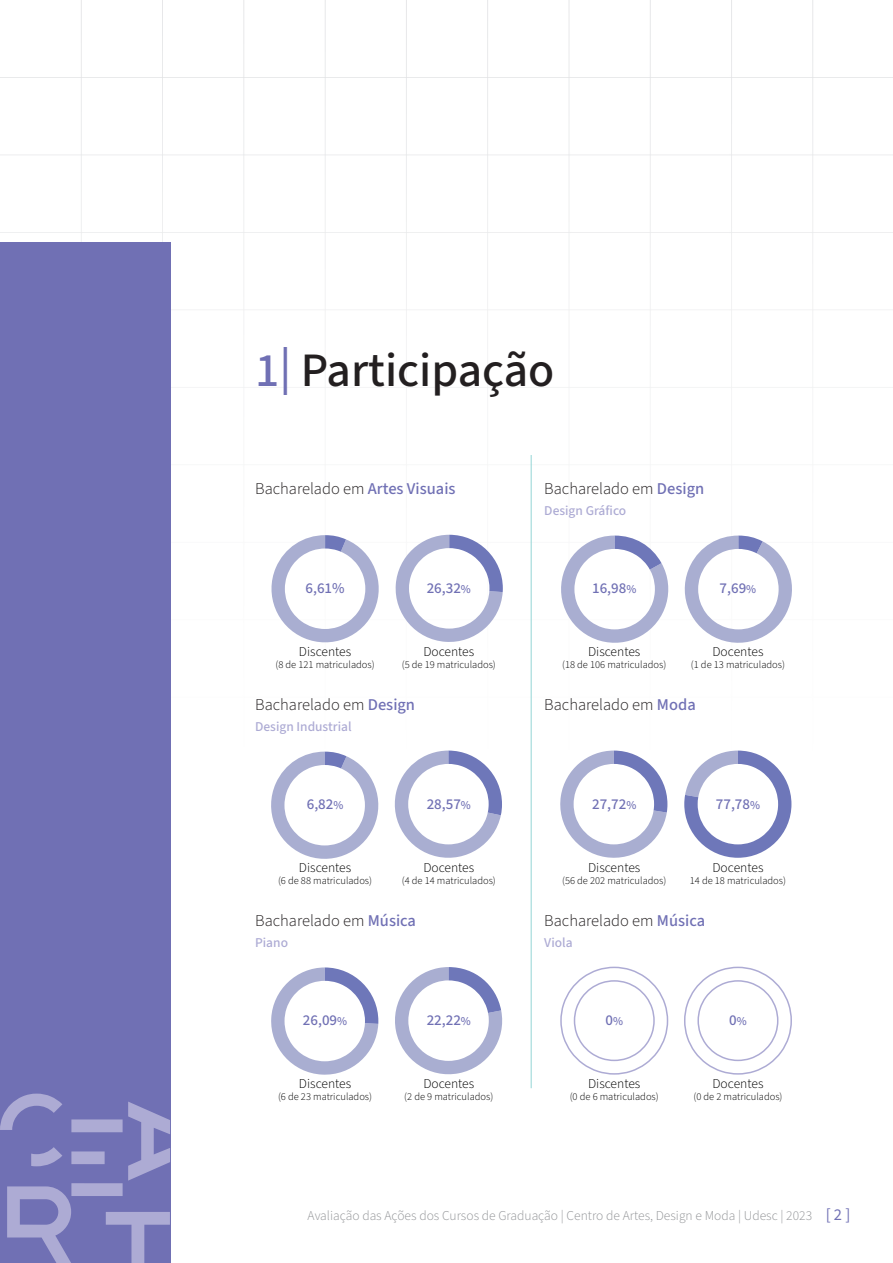
<style>
.page{position:relative;width:893px;height:1263px;background:#fff}
.page>*{position:absolute;margin:0;border:0;box-sizing:border-box;transform-origin:0 0}
.t1{font:500 48px "Source Sans 3";color:#231f20}
.t2{font:300 16.5px "Source Sans 3";color:#231f20}
.porcentagens{font:500 15px "Source Sans 3";color:#7070b4}
.texto{font:300 13.5px "Source Sans 3";color:#000}
.t3{font:300 13.5px "Source Sans 3";color:#939598}
.t4{font:500 13.5px "Source Sans 3";color:#adabd4}
.porcentagens-2{font:300 10.5px "Source Sans 3";color:#000}
.s1{color:#7070b4}
.s2{font-weight:500;color:#7070b4}
.s3{font-size:12px}
.s4{font-weight:400;font-size:16.5px;color:#7070b4}
</style>
<div class="page">
<img style="left:1px;top:0;width:892px;height:1263px">
<div style="left:0;top:242px;width:170px;height:1021px;background:#7070b4"></div>
<svg style="left:0;top:1093px;width:170px;height:170px"></svg>
<hr style="left:531px;top:455px;width:1px;height:633px;background:#93d5d5">
<svg style="left:559px;top:966px;width:110px;height:109px"></svg>
<svg style="left:683px;top:966px;width:110px;height:109px"></svg>
<svg style="left:264px;top:535px;width:122px;height:115px"></svg>
<svg style="left:394px;top:535px;width:109px;height:109px"></svg>
<svg style="left:553px;top:536px;width:247px;height:114px"></svg>
<svg style="left:264px;top:750px;width:238px;height:116px"></svg>
<svg style="left:556px;top:750px;width:111px;height:112px"></svg>
<svg style="left:684px;top:750px;width:107px;height:108px"></svg>
<svg style="left:270px;top:967px;width:108px;height:109px"></svg>
<svg style="left:390px;top:967px;width:117px;height:112px"></svg>
<h1 class="t1" style="left:255px;top:340px;width:301px"><span class="s1">1|</span> Participação</h1>
<h2 class="t2" style="left:255px;top:479px;width:202px">Bacharelado em <span class="s2">Artes Visuais</span></h2>
<h2 class="t2" style="left:544px;top:479px;width:161px">Bacharelado em <span class="s2">Design</span></h2>
<p class="t4" style="left:544px;top:502px;width:83px">Design Gráfico</p>
<p class="porcentagens" style="left:305px;top:579px;width:41px">6,61%</p>
<p class="porcentagens" style="left:427px;top:579px;width:46px">26,32<span class="s3">%</span></p>
<p class="porcentagens" style="left:592px;top:579px;width:46px">16,98<span class="s3">%</span></p>
<p class="porcentagens" style="left:720px;top:579px;width:38px">7,69<span class="s3">%</span></p>
<p class="texto" style="left:299px;top:643px;width:54px">Discentes</p>
<p class="porcentagens-2" style="left:276px;top:658px;width:101px">(8 de 121 matriculados)</p>
<p class="texto" style="left:423px;top:643px;width:52px">Docentes</p>
<p class="porcentagens-2" style="left:402px;top:658px;width:96px">(5 de 19 matriculados)</p>
<p class="texto" style="left:588px;top:643px;width:54px">Discentes</p>
<p class="porcentagens-2" style="left:562px;top:658px;width:106px">(18 de 106 matriculados)</p>
<p class="texto" style="left:712px;top:643px;width:52px">Docentes</p>
<p class="porcentagens-2" style="left:691px;top:658px;width:96px">(1 de 13 matriculados)</p>
<h2 class="t2" style="left:255px;top:695px;width:161px">Bacharelado em <span class="s2">Design</span></h2>
<p class="t4" style="left:255px;top:718px;width:98px">Design Industrial</p>
<h2 class="t2" style="left:544px;top:695px;width:153px">Bacharelado em <span class="s2">Moda</span></h2>
<p class="porcentagens" style="left:307px;top:795px;width:38px">6,82<span class="s3">%</span></p>
<p class="porcentagens" style="left:427px;top:795px;width:46px">28,57<span class="s3">%</span></p>
<p class="porcentagens" style="left:592px;top:795px;width:46px">27,72<span class="s3">%</span></p>
<p class="porcentagens" style="left:716px;top:795px;width:46px">77,78<span class="s3">%</span></p>
<p class="texto" style="left:299px;top:859px;width:54px">Discentes</p>
<p class="porcentagens-2" style="left:278px;top:874px;width:96px">(6 de 88 matriculados)</p>
<p class="texto" style="left:423px;top:859px;width:52px">Docentes</p>
<p class="porcentagens-2" style="left:402px;top:874px;width:96px">(4 de 14 matriculados)</p>
<p class="texto" style="left:588px;top:859px;width:54px">Discentes</p>
<p class="porcentagens-2" style="left:562px;top:874px;width:106px">(56 de 202 matriculados)</p>
<p class="texto" style="left:712px;top:859px;width:52px">Docentes</p>
<p class="porcentagens-2" style="left:690px;top:874px;width:98px">14 de 18 matriculados)</p>
<h2 class="t2" style="left:255px;top:911px;width:162px">Bacharelado em <span class="s2">Música</span></h2>
<p class="t4" style="left:255px;top:934px;width:34px">Piano</p>
<h2 class="t2" style="left:544px;top:911px;width:162px">Bacharelado em <span class="s2">Música</span></h2>
<p class="t4" style="left:544px;top:934px;width:30px">Viola</p>
<p class="porcentagens" style="left:303px;top:1011px;width:46px">26,09<span class="s3">%</span></p>
<p class="porcentagens" style="left:427px;top:1011px;width:46px">22,22<span class="s3">%</span></p>
<p class="porcentagens" style="left:605px;top:1011px;width:19px">0<span class="s3">%</span></p>
<p class="porcentagens" style="left:729px;top:1011px;width:19px">0<span class="s3">%</span></p>
<p class="texto" style="left:299px;top:1075px;width:54px">Discentes</p>
<p class="porcentagens-2" style="left:278px;top:1090px;width:96px">(6 de 23 matriculados)</p>
<p class="texto" style="left:423px;top:1075px;width:52px">Docentes</p>
<p class="porcentagens-2" style="left:404px;top:1090px;width:91px">(2 de 9 matriculados)</p>
<p class="texto" style="left:588px;top:1075px;width:54px">Discentes</p>
<p class="porcentagens-2" style="left:570px;top:1090px;width:91px">(0 de 6 matriculados)</p>
<p class="texto" style="left:712px;top:1075px;width:52px">Docentes</p>
<p class="porcentagens-2" style="left:693px;top:1090px;width:91px">(0 de 2 matriculados)</p>
<p class="t3" style="left:308px;top:1208px;width:544px">Avaliação das Ações dos Cursos de Graduação | Centro de Artes, Design e Moda | Udesc | 2023 <span class="s4">[ 2 ]</span></p>
</div>
